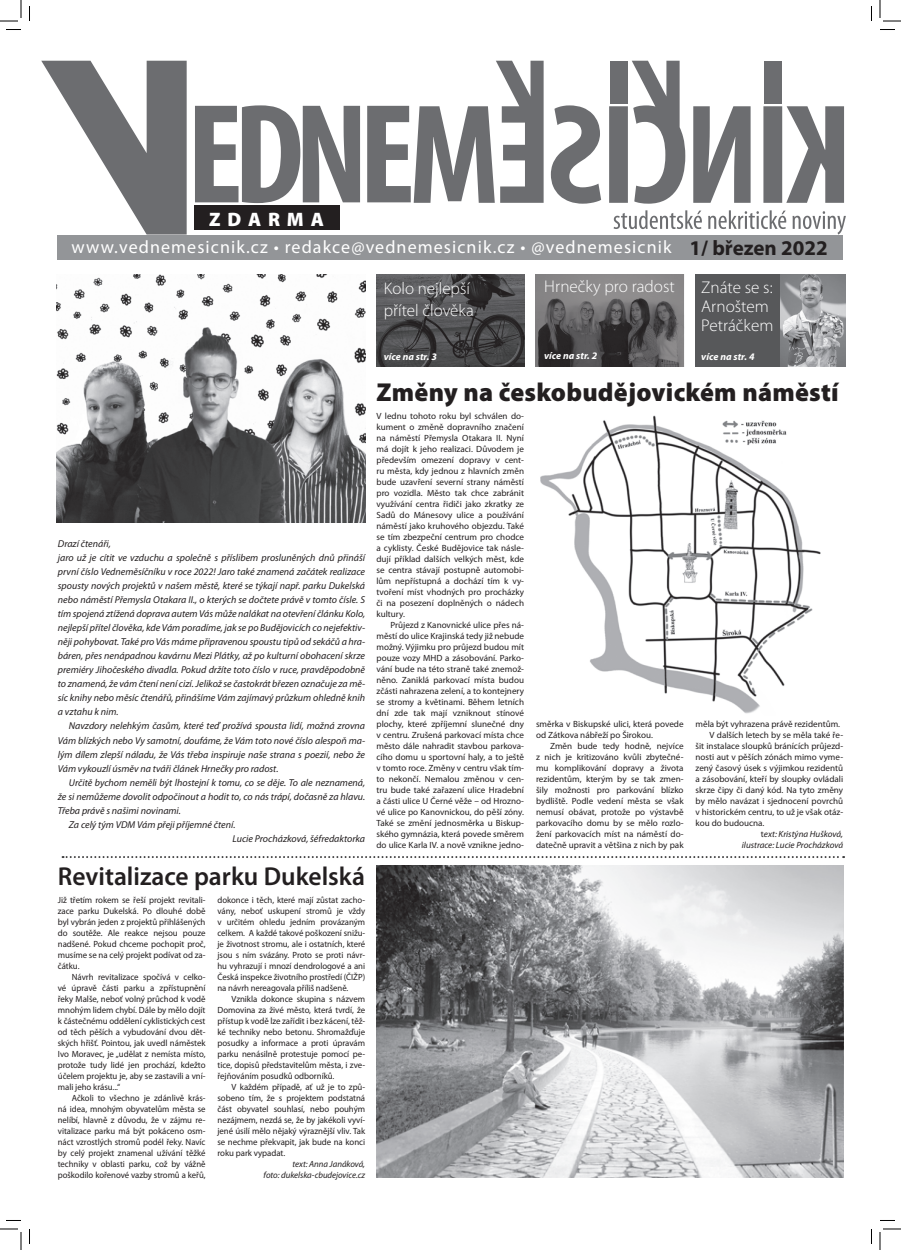
<style>
.page{position:relative;width:901px;height:1250px;background:#fff}
.page>*{position:absolute;margin:0;border:0;box-sizing:border-box;transform-origin:0 0}
.t1{font:900 26px "Myriad Pro";letter-spacing:.01em;color:#231f20}
.t2{font:600 26px "Myriad Pro";color:#231f20}
.t3{font:700 21px "Myriad Pro";color:#231f20}
.t4{font:900 19.5px "Myriad Pro";letter-spacing:.35em;color:#fff}
.t5{font:18px "Myriad Pro";letter-spacing:.06em;color:#fff}
.t6{font:300 17px/19px "Myriad Pro";color:#fff}
.t7{font:italic 10px/14px "Myriad Pro";color:#231f20}
.t8{font:italic 700 10px "Myriad Pro";color:#fff}
.t9{font:9px/11px "Myriad Pro";color:#231f20;text-align:justify}
.t10{font:italic 9px/11px "Myriad Pro";letter-spacing:-.005em;color:#231f20;text-align:right}
.s1{font-style:normal}
</style>
<div class="page">
<img style="left:536px;top:275px;width:148px;height:92px">
<div style="left:695px;top:274px;width:148px;height:93px;background:#57585a"></div>
<img style="left:376px;top:274px;width:148px;height:93px">
<div style="left:58px;top:236px;width:785px;height:24px;background:#939598"></div>
<svg style="left:195px;top:105px;width:216px;height:98px"></svg>
<svg style="left:414px;top:61px;width:430px;height:143px"></svg>
<svg style="left:41px;top:61px;width:146px;height:173px"></svg>
<svg style="left:614px;top:210px;width:232px;height:24px"></svg>
<div style="left:610px;top:61px;width:17px;height:42px;background:#6c6d70"></div>
<div style="left:764px;top:61px;width:17px;height:42px;background:#6c6d70"></div>
<div style="left:194px;top:205px;width:145px;height:24px;background:#231f20"></div>
<img style="left:57px;top:274px;width:308px;height:249px">
<img style="left:540px;top:415px;width:281px;height:299px">
<img style="left:376px;top:865px;width:467px;height:313px">
<svg style="left:63px;top:856px;width:781px;height:2px"></svg>
<img style="left:780px;top:274px;width:65px;height:93px">
<svg style="left:6px;top:29px;width:15px;height:1px"></svg>
<svg style="left:880px;top:29px;width:15px;height:1px"></svg>
<svg style="left:6px;top:1220px;width:15px;height:1px"></svg>
<svg style="left:880px;top:1220px;width:15px;height:1px"></svg>
<svg style="left:29px;top:6px;width:1px;height:15px"></svg>
<svg style="left:29px;top:1229px;width:1px;height:15px"></svg>
<svg style="left:871px;top:6px;width:1px;height:15px"></svg>
<svg style="left:871px;top:1229px;width:1px;height:15px"></svg>
<svg style="left:0;top:0;width:22px;height:22px"></svg>
<svg style="left:0;top:1228px;width:22px;height:22px"></svg>
<svg style="left:880px;top:0;width:21px;height:22px"></svg>
<svg style="left:880px;top:1228px;width:21px;height:22px"></svg>
<h3 class="t4" style="left:209px;top:206px;width:116px">ZDARMA</h3>
<h3 class="t5" style="left:72px;top:235px;width:601px">www.vednemesicnik.cz • redakce@vednemesicnik.cz • @vednemesicnik</h3>
<h3 class="t6" style="left:384px;top:277px;width:92px;line-height:22px">Kolo nejlepší přítel člověka</h3>
<p class="t8" style="left:384px;top:350px;width:55px">více na str. 3</p>
<h3 class="t6" style="left:544px;top:277px;width:132px">Hrnečky pro radost</h3>
<p class="t8" style="left:544px;top:349px;width:55px">více na str. 2</p>
<h2 class="t3" style="left:689px;top:234px;width:140px">1/ březen 2022</h2>
<h3 class="t6" style="left:701px;top:277px;width:74px">Znáte se s:<br>Arnoštem<br>Petráčkem</h3>
<p class="t8" style="left:701px;top:350px;width:55px">více na str. 4</p>
<p class="t7" style="left:58px;top:537px;width:309px">Drazí čtenáři,<br>jaro už je cítit ve vzduchu a společně s příslibem prosluněných dnů přináší první číslo Vedneměsíčníku v roce 2022! Jaro také znamená začátek realizace spousty nových projektů v našem městě, které se týkají např. parku Dukelská nebo náměstí Přemysla Otakara II., o kterých se dočtete právě v tomto čísle. S tím spojená ztížená doprava autem Vás může nalákat na otevření článku Kolo, nejlepší přítel člověka, kde Vám poradíme, jak se po Budějovicích co nejefektiv&shy;něji pohybovat. Také pro Vás máme připravenou spoustu tipů od sekáčů a hra&shy;báren, přes nenápadnou kavárnu Mezi Plátky, až po kulturní obohacení skrze premiéry Jihočeského divadla. Pokud držíte toto číslo v ruce, pravděpodobně to znamená, že vám čtení není cizí. Jelikož se častokrát březen označuje za mě&shy;síc knihy nebo měsíc čtenářů, přinášíme Vám zajímavý průzkum ohledně knih a vztahu k nim.</p>
<p class="t7" style="left:58px;top:719px;width:309px;text-align:justify;text-indent:11px">Navzdory nelehkým časům, které teď prožívá spousta lidí, možná zrovna Vám blízkých nebo Vy samotní, doufáme, že Vám toto nové číslo alespoň ma&shy;lým dílem zlepší náladu, že Vás třeba inspiruje naše strana s poezií, nebo že Vám vykouzlí úsměv na tváři článek Hrnečky pro radost.</p>
<p class="t7" style="left:69px;top:775px;width:298px">Určitě bychom neměli být lhostejní k tomu, co se děje. To ale neznamená,</p>
<p class="t7" style="left:58px;top:789px;width:309px">že si nemůžeme dovolit odpočinout a hodit to, co nás trápí, dočasně za hlavu.</p>
<p class="t7" style="left:58px;top:803px;width:125px">Třeba právě s našimi novinami.</p>
<p class="t7" style="left:69px;top:817px;width:168px">Za celý tým VDM Vám přeji příjemné čtení.</p>
<p class="t7" style="left:232px;top:831px;width:134px">Lucie Procházková, šéfredaktorka</p>
<h1 class="t2" style="left:58px;top:859px;width:309px">Revitalizace parku Dukelská</h1>
<p class="t9" style="left:58px;top:894px;width:149px">Již třetím rokem se řeší projekt revitali&shy;zace parku Dukelská. Po dlouhé době byl vybrán jeden z projektů přihlášených do soutěže. Ale reakce nejsou pouze nadšené. Pokud chceme pochopit proč, musíme se na celý projekt podívat od za&shy;čátku.</p>
<p class="t9" style="left:58px;top:971px;width:149px;text-indent:14px">Návrh revitalizace spočívá v celko&shy;vé úpravě části parku a zpřístupnění řeky Malše, neboť volný průchod k vodě mnohým lidem chybí. Dále by mělo dojít k částečnému oddělení cyklistických cest od těch pěších a vybudování dvou dět&shy;ských hřišť. Pointou, jak uvedl náměstek Ivo Moravec, je „udělat z nemísta místo, protože tudy lidé jen prochází, kdežto účelem projektu je, aby se zastavili a vní&shy;mali jeho krásu...“</p>
<p class="t9" style="left:58px;top:1092px;width:149px;text-indent:14px">Ačkoli to všechno je zdánlivě krás&shy;ná idea, mnohým obyvatelům města se nelíbí, hlavně z důvodu, že v zájmu re&shy;vitalizace parku má být pokáceno osm&shy;náct vzrostlých stromů podél řeky. Navíc by celý projekt znamenal užívání těžké techniky v oblasti parku, což by vážně poškodilo kořenové vazby stromů a keřů,</p>
<p class="t9" style="left:217px;top:894px;width:149px">dokonce i těch, které mají zůstat zacho&shy;vány, neboť uskupení stromů je vždy v určitém ohledu jedním provázaným celkem. A každé takové poškození snižu&shy;je životnost stromu, ale i ostatních, které jsou s ním svázány. Proto se proti návr&shy;hu vyhrazují i mnozí dendrologové a ani Česká inspekce životního prostředí (ČIŽP) na návrh nereagovala příliš nadšeně.</p>
<p class="t9" style="left:217px;top:993px;width:149px;text-indent:14px">Vznikla dokonce skupina s názvem Domovina za živé město, která tvrdí, že přístup k vodě lze zařídit i bez kácení, těž&shy;ké techniky nebo betonu. Shromažďuje posudky a informace a proti úpravám parku nenásilně protestuje pomocí pe&shy;tice, dopisů představitelům města, i zve&shy;řejňováním posudků odborníků.</p>
<p class="t9" style="left:217px;top:1081px;width:149px;text-indent:14px">V každém případě, ať už je to způ&shy;sobeno tím, že s projektem podstatná část obyvatel souhlasí, nebo pouhým nezájmem, nezdá se, že by jakékoli vyví&shy;jené úsilí mělo nějaký výraznější vliv. Tak se nechme překvapit, jak bude na konci roku park vypadat.</p>
<p class="t10" style="left:264px;top:1158px;width:103px">text: Anna Janáková,<br>foto: dukelska-cbudejovice.cz</p>
<h1 class="t1" style="left:376px;top:374px;width:464px">Změny na českobudějovickém náměstí</h1>
<p class="t9" style="left:376px;top:410px;width:149px">V lednu tohoto roku byl schválen do&shy;kument o změně dopravního značení na náměstí Přemysla Otakara II. Nyní má dojít k jeho realizaci. Důvodem je především omezení dopravy v cent&shy;ru města, kdy jednou z hlavních změn bude uzavření severní strany náměstí pro vozidla. Město tak chce zabránit využívání centra řidiči jako zkratky ze Sadů do Mánesovy ulice a používání náměstí jako kruhového objezdu. Také se tím zbezpeční centrum pro chodce a cyklisty. České Budějovice tak násle&shy;dují příklad dalších velkých měst, kde se centra stávají postupně automobi&shy;lům nepřístupná a dochází tím k vy&shy;tvoření míst vhodných pro procházky či na posezení doplněných o nádech kultury.</p>
<p class="t9" style="left:376px;top:619px;width:149px;text-indent:14px">Průjezd z Kanovnické ulice přes ná&shy;městí do ulice Krajinská tedy již nebude možný. Výjimku pro průjezd budou mít pouze vozy MHD a zásobování. Parko&shy;vání bude na této straně také znemož&shy;něno. Zaniklá parkovací místa budou zčásti nahrazena zelení, a to kontejnery se stromy a květinami. Během letních dní zde tak mají vzniknout stínové plochy, které zpříjemní slunečné dny v centru. Zrušená parkovací místa chce město dále nahradit stavbou parkova&shy;cího domu u sportovní haly, a to ještě v tomto roce. Změny v centru však tím&shy;to nekončí. Nemalou změnou v cen&shy;tru bude také zařazení ulice Hradební a části ulice U Černé věže – od Hrozno&shy;vé ulice po Kanovnickou, do pěší zóny.<br>Také se změní jednosměrka u Biskup&shy;ského gymnázia, která povede směrem do ulice Karla IV. a nově vznikne jedno-</p>
<p class="t9" style="left:536px;top:719px;width:149px">směrka v Biskupské ulici, která povede od Zátkova nábřeží po Širokou.</p>
<p class="t9" style="left:536px;top:741px;width:149px;text-indent:14px">Změn bude tedy hodně, nejvíce z nich je kritizováno kvůli zbytečné&shy;mu komplikování dopravy a života rezidentům, kterým by se tak zmen&shy;šily možnosti pro parkování blízko bydliště. Podle vedení města se však nemusí obávat, protože po výstavbě parkovacího domu by se mělo rozlo&shy;žení parkovacích míst na náměstí do&shy;datečně upravit a většina z nich by pak</p>
<p class="t9" style="left:696px;top:719px;width:146px">měla být vyhrazena právě rezidentům.</p>
<p class="t9" style="left:710px;top:730px;width:135px">V dalších letech by se měla také ře-</p>
<p class="t9" style="left:696px;top:741px;width:149px">šit instalace sloupků bránících průjezd-</p>
<p class="t9" style="left:696px;top:752px;width:149px">nosti aut v pěších zónách mimo vyme-</p>
<p class="t9" style="left:696px;top:763px;width:149px">zený časový úsek s výjimkou rezidentů</p>
<p class="t9" style="left:696px;top:774px;width:149px">a zásobování, kteří by sloupky ovládali</p>
<p class="t9" style="left:696px;top:785px;width:149px">skrze čipy či daný kód. Na tyto změny</p>
<p class="t9" style="left:696px;top:796px;width:149px">by mělo navázat i sjednocení povrchů</p>
<p class="t9" style="left:696px;top:807px;width:149px">v historickém centru, to už je však otáz-</p>
<p class="t9" style="left:696px;top:818px;width:70px">kou do budoucna.</p>
<p class="t10" style="left:761px;top:829px;width:84px"><span class="s1">t</span>ext: Kristýna Hušková,</p>
<p class="t10" style="left:742px;top:840px;width:103px">ilustrace: Lucie Procházková</p>
</div>
